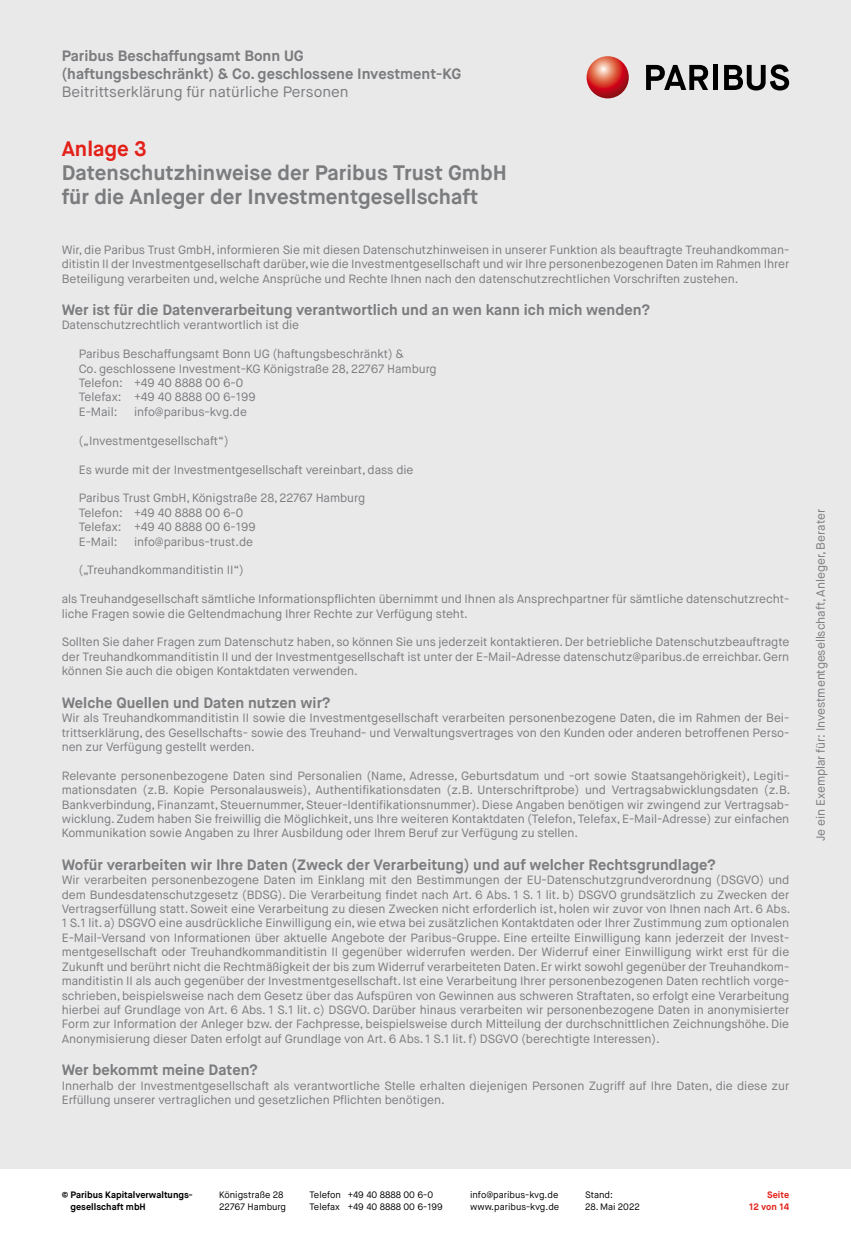
<style>
.page{position:relative;width:851px;height:1234px;background:#fff}
.page>*{position:absolute;margin:0;border:0;box-sizing:border-box;transform-origin:0 0}
.t1{font:700 21px/24px "Maison Neue";color:#7b7c7e}
.t2{font:700 21px "Maison Neue";color:#e32119}
.t3{font:700 15px/18px "Maison Neue";color:#7b7c7e}
.t4{font:15px "Maison Neue";color:#7b7c7e}
.t5{font:12px/14.4px "Maison Neue";letter-spacing:-.005em;color:#7b7c7e;text-align:justify}
.t6{font:9.3px/11.1px "Maison Neue";color:#000}
.t7{font:700 9.3px/11.1px "Maison Neue";color:#000}
.t8{font:700 9.3px/11.1px "Maison Neue";color:#e32119;text-align:right}
</style>
<div class="page">
<div style="left:0;top:0;width:850px;height:1168px;background:#e9e9ea"></div>
<svg style="left:586px;top:56px;width:42px;height:42px"></svg>
<svg style="left:646px;top:65px;width:62px;height:25px"></svg>
<hr style="left:713px;top:65px;width:4px;height:25px;background:#000">
<svg style="left:724px;top:64px;width:65px;height:26px"></svg>
<p class="t3" style="left:62px;top:47px;width:401px">Paribus Beschaffungsamt Bonn UG<br>(haftungsbeschränkt) &amp; Co. geschlossene Investment-KG</p>
<p class="t4" style="left:62px;top:83px;width:288px">Beitrittserklärung für natürliche Personen</p>
<h1 class="t2" style="left:62px;top:135px;width:86px">Anlage 3</h1>
<h1 class="t1" style="left:62px;top:160px;width:446px">Datenschutzhinweise der Paribus Trust GmbH für die Anleger der Investmentgesellschaft</h1>
<p class="t5" style="left:62px;top:242px;width:729px">Wir, die Paribus Trust GmbH, informieren Sie mit diesen Datenschutzhinweisen in unserer Funktion als beauftragte Treuhandkomman&shy;ditistin II der Investmentgesellschaft darüber, wie die Investmentgesellschaft und wir Ihre personenbezogenen Daten im Rahmen Ihrer Beteiligung verarbeiten und, welche Ansprüche und Rechte Ihnen nach den datenschutzrechtlichen Vorschriften zustehen.</p>
<p class="t3" style="left:62px;top:301px;width:589px">Wer ist für die Datenverarbeitung verantwortlich und an wen kann ich mich wenden?</p>
<p class="t5" style="left:62px;top:318px;width:239px">Datenschutzrechtlich verantwortlich ist die</p>
<p class="t5" style="left:79px;top:347px;width:359px;text-align:left">Paribus Beschaffungsamt Bonn UG (haftungsbeschränkt) &amp;<br>Co. geschlossene Investment-KG Königstraße 28, 22767 Hamburg Telefon: +49 40 8888 00 6-0<br>Telefax: +49 40 8888 00 6-199<br>E-Mail:</p>
<p class="t5" style="left:134px;top:404px;width:114px">info@paribus-kvg.de</p>
<p class="t5" style="left:79px;top:433px;width:151px">(„Investmentgesellschaft“)</p>
<p class="t5" style="left:79px;top:462px;width:336px">Es wurde mit der Investmentgesellschaft vereinbart, dass die</p>
<p class="t5" style="left:79px;top:491px;width:288px;text-align:left">Paribus Trust GmbH, Königstraße 28, 22767 Hamburg<br>Telefon: +49 40 8888 00 6-0<br>Telefax: +49 40 8888 00 6-199<br>E-Mail:</p>
<p class="t5" style="left:134px;top:534px;width:121px">info@paribus-trust.de</p>
<p class="t5" style="left:79px;top:563px;width:167px">(„Treuhandkommanditistin II“)</p>
<p class="t5" style="left:62px;top:592px;width:729px">als Treuhandgesellschaft sämtliche Informationspflichten übernimmt und Ihnen als Ansprechpartner für sämtliche datenschutzrecht&shy;liche Fragen sowie die Geltendmachung Ihrer Rechte zur Verfügung steht.</p>
<p class="t5" style="left:62px;top:635px;width:729px">Sollten Sie daher Fragen zum Datenschutz haben, so können Sie uns jederzeit kontaktieren. Der betriebliche Datenschutzbeauftragte der Treuhandkommanditistin II und der Investmentgesellschaft ist unter der E-Mail-Adresse datenschutz@paribus.de erreichbar. Gern können Sie auch die obigen Kontaktdaten verwenden.</p>
<p class="t3" style="left:62px;top:693px;width:270px">Welche Quellen und Daten nutzen wir?</p>
<p class="t5" style="left:62px;top:710px;width:729px">Wir als Treuhandkommanditistin II sowie die Investmentgesellschaft verarbeiten personenbezogene Daten, die im Rahmen der Bei&shy;trittserklärung, des Gesellschafts- sowie des Treuhand- und Verwaltungsvertrages von den Kunden oder anderen betroffenen Perso&shy;nen zur Verfügung gestellt werden.</p>
<p class="t5" style="left:62px;top:768px;width:730px">Relevante personenbezogene Daten sind Personalien (Name, Adresse, Geburtsdatum und -ort sowie Staatsangehörigkeit), Legiti&shy;mationsdaten (z.B. Kopie Personalausweis), Authentifikationsdaten (z.B. Unterschriftprobe) und Vertragsabwicklungsdaten (z.B.<br>Bankverbindung, Finanzamt, Steuernummer, Steuer-Identifikationsnummer). Diese Angaben benötigen wir zwingend zur Vertragsab&shy;wicklung. Zudem haben Sie freiwillig die Möglichkeit, uns Ihre weiteren Kontaktdaten (Telefon, Telefax, E-Mail-Adresse) zur einfachen Kommunikation sowie Angaben zu Ihrer Ausbildung oder Ihrem Beruf zur Verfügung zu stellen.</p>
<p class="t3" style="left:62px;top:855px;width:655px">Wofür verarbeiten wir Ihre Daten (Zweck der Verarbeitung) und auf welcher Rechtsgrundlage?</p>
<p class="t5" style="left:62px;top:872px;width:730px">Wir verarbeiten personenbezogene Daten im Einklang mit den Bestimmungen der EU-Datenschutzgrundverordnung (DSGVO) und dem Bundesdatenschutzgesetz (BDSG). Die Verarbeitung findet nach Art. 6 Abs. 1 S. 1 lit. b) DSGVO grundsätzlich zu Zwecken der Vertragserfüllung statt. Soweit eine Verarbeitung zu diesen Zwecken nicht erforderlich ist, holen wir zuvor von Ihnen nach Art. 6 Abs.<br>1 S.1 lit. a) DSGVO eine ausdrückliche Einwilligung ein, wie etwa bei zusätzlichen Kontaktdaten oder Ihrer Zustimmung zum optionalen E-Mail-Versand von Informationen über aktuelle Angebote der Paribus-Gruppe. Eine erteilte Einwilligung kann jederzeit der Invest&shy;mentgesellschaft oder Treuhandkommanditistin II gegenüber widerrufen werden. Der Widerruf einer Einwilligung wirkt erst für die Zukunft und berührt nicht die Rechtmäßigkeit der bis zum Widerruf verarbeiteten Daten. Er wirkt sowohl gegenüber der Treuhandkom&shy;manditistin II als auch gegenüber der Investmentgesellschaft. Ist eine Verarbeitung Ihrer personenbezogenen Daten rechtlich vorge&shy;schrieben, beispielsweise nach dem Gesetz über das Aufspüren von Gewinnen aus schweren Straftaten, so erfolgt eine Verarbeitung hierbei auf Grundlage von Art. 6 Abs. 1 S.1 lit. c) DSGVO. Darüber hinaus verarbeiten wir personenbezogene Daten in anonymisierter Form zur Information der Anleger bzw. der Fachpresse, beispielsweise durch Mitteilung der durchschnittlichen Zeichnungshöhe. Die Anonymisierung dieser Daten erfolgt auf Grundlage von Art. 6 Abs. 1 S.1 lit. f) DSGVO (berechtigte Interessen).</p>
<p class="t3" style="left:62px;top:1060px;width:197px">Wer bekommt meine Daten?</p>
<p class="t5" style="left:62px;top:1078px;width:729px">Innerhalb der Investmentgesellschaft als verantwortliche Stelle erhalten diejenigen Personen Zugriff auf Ihre Daten, die diese zur<br>Erfüllung unserer vertraglichen und gesetzlichen Pflichten benötigen.</p>
<p class="t5" style="left:813px;top:841px;width:333px;rotate:-90deg">Je ein Exemplar für: Investmentgesellschaft, Anleger, Berater</p>
<p class="t7" style="left:70px;top:1189px;width:123px;text-indent:-9px">© Paribus Kapitalverwaltungs&shy;gesellschaft mbH</p>
<p class="t6" style="left:219px;top:1189px;width:68px">Königstraße 28<br>22767 Hamburg</p>
<p class="t6" style="left:309px;top:1189px;width:135px">Telefon +49 40 8888 00 6-0<br>Telefax +49 40 8888 00 6-199</p>
<p class="t6" style="left:470px;top:1189px;width:91px">info@paribus-kvg.de www.paribus-kvg.de</p>
<p class="t6" style="left:585px;top:1189px;width:29px">Stand:</p>
<p class="t6" style="left:585px;top:1200px;width:56px">28. Mai 2022</p>
<p class="t8" style="left:749px;top:1189px;width:42px">Seite<br>12 von 14</p>
</div>
